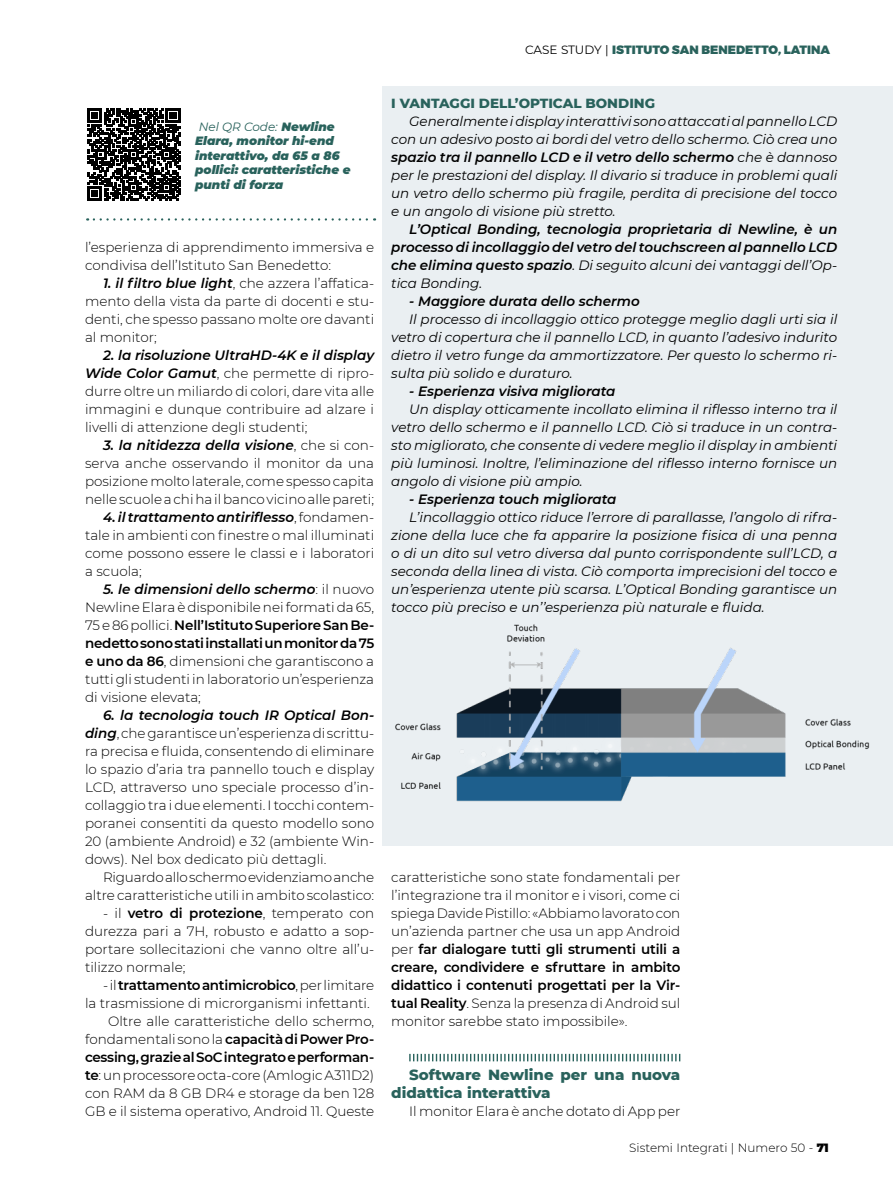
<style>
.page{position:relative;width:893px;height:1191px;background:#fff}
.page>*{position:absolute;margin:0;border:0;box-sizing:border-box;transform-origin:0 0}
.Box_Capitoletto{font:800 15px/18px "Montserrat";color:#29625c}
.Capitoletto{font:300 13.5px/18px "Montserrat";color:#000;text-align:justify}
.Box_Testo{font:italic 13.5px/18px "Montserrat";color:#000;text-align:justify}
.Box_Testo-2{font:italic 600 13.5px/18px "Montserrat";color:#000;text-align:justify}
.Testo{font:300 13.5px "Montserrat";color:#000}
.Box_Capitoletto-2{font:800 13.5px "Montserrat";color:#29625c}
.Caption_Testo_NERO{font:italic 900 12px/14.4px "Montserrat";color:#29625c}
.Layout_Titolo_DX{font:900 12px "Montserrat";color:#29625c}
.t1{font:300 12px "Montserrat";color:#000}
.s1{font-weight:400;color:#000}
.s2{font-weight:400}
.s3{font-weight:600;font-style:italic}
.s4{font-weight:600}
.s5{font-weight:900}
</style>
<div class="page">
<svg style="left:409px;top:1053px;width:271px;height:8px"></svg>
<div style="left:383px;top:86px;width:510px;height:760px;background:#eaeff2"></div>
<svg style="left:87px;top:108px;width:93px;height:93px"></svg>
<svg style="left:94px;top:218px;width:281px;height:3px"></svg>
<img style="left:382px;top:612px;width:488px;height:225px">
<p class="Layout_Titolo_DX" style="left:525px;top:40px;width:307px"><span class="s1">CASE STUDY |</span> ISTITUTO SAN BENEDETTO, LATINA</p>
<p class="Caption_Testo_NERO" style="left:195px;top:119px;width:157px"><span class="s2">Nel QR Code:</span> Newline<br>Elara, monitor hi-end interattivo, da 65 a 86 pollici: caratteristiche e punti di forza</p>
<p class="Capitoletto" style="left:85px;top:238px;width:291px">l’esperienza di apprendimento immersiva e condivisa dell’Istituto San Benedetto:</p>
<p class="Capitoletto" style="left:85px;top:274px;width:291px;text-indent:18px"><span class="s3">1. il filtro blue light</span>, che azzera l’affatica&shy;mento della vista da parte di docenti e stu&shy;denti, che spesso passano molte ore davanti al monitor;</p>
<p class="Capitoletto" style="left:85px;top:346px;width:291px;text-indent:18px"><span class="s3">2. la risoluzione UltraHD-4K e il display Wide Color Gamut</span>, che permette di ripro&shy;durre oltre un miliardo di colori, dare vita alle immagini e dunque contribuire ad alzare i livelli di attenzione degli studenti;</p>
<p class="Capitoletto" style="left:85px;top:436px;width:291px;text-indent:18px"><span class="s3">3. la nitidezza della visione</span>, che si con&shy;serva anche osservando il monitor da una posizione molto laterale, come spesso capita nelle scuole a chi ha il banco vicino alle pareti;</p>
<p class="Capitoletto" style="left:85px;top:508px;width:291px;text-indent:18px"><span class="s3">4. il trattamento antiriflesso</span>, fondamen&shy;tale in ambienti con finestre o mal illuminati come possono essere le classi e i laboratori a scuola;</p>
<p class="Capitoletto" style="left:85px;top:580px;width:291px;text-indent:18px"><span class="s3">5. le dimensioni dello schermo</span>: il nuovo Newline Elara è disponibile nei formati da 65, 75 e 86 pollici. <span class="s4">Nell’Istituto Superiore San Be&shy;nedetto sono stati installati un monitor da 75 e uno da 86</span>, dimensioni che garantiscono a tutti gli studenti in laboratorio un’esperienza di visione elevata;</p>
<p class="Capitoletto" style="left:85px;top:706px;width:291px;text-indent:18px"><span class="s3">6. la tecnologia touch IR Optical Bon&shy;ding</span>, che garantisce un’esperienza di scrittu&shy;ra precisa e fluida, consentendo di eliminare lo spazio d’aria tra pannello touch e display LCD, attraverso uno speciale processo d’in&shy;collaggio tra i due elementi. I tocchi contem&shy;poranei consentiti da questo modello sono 20 (ambiente Android) e 32 (ambiente Win&shy;dows). Nel box dedicato più dettagli.</p>
<p class="Capitoletto" style="left:85px;top:868px;width:291px;text-align:right">Riguardo allo schermo evidenziamo anche altre caratteristiche utili in ambito scolastico:</p>
<p class="Capitoletto" style="left:85px;top:904px;width:291px;text-indent:18px">- il <span class="s4">vetro di protezione</span>, temperato con durezza pari a 7H, robusto e adatto a sop&shy;portare sollecitazioni che vanno oltre all’u&shy;tilizzo normale;</p>
<p class="Capitoletto" style="left:85px;top:976px;width:291px;text-indent:18px">- il <span class="s4">trattamento antimicrobico</span>, per limitare la trasmissione di microrganismi infettanti.</p>
<p class="Capitoletto" style="left:85px;top:1012px;width:291px;text-indent:23px">Oltre alle caratteristiche dello schermo, fondamentali sono la <span class="s4">capacità di Power Pro&shy;cessing, grazie al SoC integrato e performan&shy;te</span>: un processore octa-core (Amlogic A311D2) con RAM da 8 GB DR4 e storage da ben 128<br>GB e il sistema operativo, Android 11. Queste</p>
<p class="Box_Capitoletto-2" style="left:391px;top:93px;width:265px">I VANTAGGI DELL’OPTICAL BONDING</p>
<p class="Box_Testo" style="left:391px;top:112px;width:448px;text-indent:18px">Generalmente i display interattivi sono attaccati al pannello LCD con un adesivo posto ai bordi del vetro dello schermo. Ciò crea uno <span class="s4">spazio tra il pannello LCD e il vetro dello schermo</span> che è dannoso per le prestazioni del display. Il divario si traduce in problemi quali un vetro dello schermo più fragile, perdita di precisione del tocco e un angolo di visione più stretto.</p>
<p class="Box_Testo-2" style="left:391px;top:220px;width:448px;text-indent:18px">L’Optical Bonding, tecnologia proprietaria di Newline, è un processo di incollaggio del vetro del touchscreen al pannello LCD che elimina questo spazio<span class="s2">. Di seguito alcuni dei vantaggi dell’Op&shy;tica Bonding.</span></p>
<p class="Box_Testo-2" style="left:409px;top:292px;width:232px">- Maggiore durata dello schermo</p>
<p class="Box_Testo" style="left:391px;top:310px;width:448px;text-indent:18px">Il processo di incollaggio ottico protegge meglio dagli urti sia il vetro di copertura che il pannello LCD, in quanto l’adesivo indurito dietro il vetro funge da ammortizzatore. Per questo lo schermo ri&shy;sulta più solido e duraturo.</p>
<p class="Box_Testo-2" style="left:409px;top:382px;width:208px">- Esperienza visiva migliorata</p>
<p class="Box_Testo" style="left:391px;top:400px;width:448px;text-indent:18px">Un display otticamente incollato elimina il riflesso interno tra il vetro dello schermo e il pannello LCD. Ciò si traduce in un contra&shy;sto migliorato, che consente di vedere meglio il display in ambienti più luminosi. Inoltre, l’eliminazione del riflesso interno fornisce un angolo di visione più ampio.</p>
<p class="Box_Testo-2" style="left:409px;top:490px;width:209px">- Esperienza touch migliorata</p>
<p class="Box_Testo" style="left:391px;top:508px;width:448px;text-indent:18px">L’incollaggio ottico riduce l’errore di parallasse, l’angolo di rifra&shy;zione della luce che fa apparire la posizione fisica di una penna o di un dito sul vetro diversa dal punto corrispondente sull’LCD, a seconda della linea di vista. Ciò comporta imprecisioni del tocco e un’esperienza utente più scarsa. L’Optical Bonding garantisce un tocco più preciso e un’’esperienza più naturale e fluida.</p>
<p class="Capitoletto" style="left:391px;top:868px;width:291px">caratteristiche sono state fondamentali per l’integrazione tra il monitor e i visori, come ci spiega Davide Pistillo: «Abbiamo lavorato con un’azienda partner che usa un app Android per <span class="s4">far dialogare tutti gli strumenti utili a creare, condividere e sfruttare in ambito didattico i contenuti progettati per la Vir&shy;tual Reality</span>. Senza la presenza di Android sul monitor sarebbe stato impossibile».</p>
<p class="Box_Capitoletto" style="left:391px;top:1065px;width:291px;text-indent:18px">Software Newline per una nuova didattica interattiva</p>
<p class="Testo" style="left:409px;top:1102px;width:273px">Il monitor Elara è anche dotato di App per</p>
<p class="t1" style="left:629px;top:1140px;width:201px">Sistemi Integrati | Numero 50 - <span class="s5">71</span></p>
</div>
